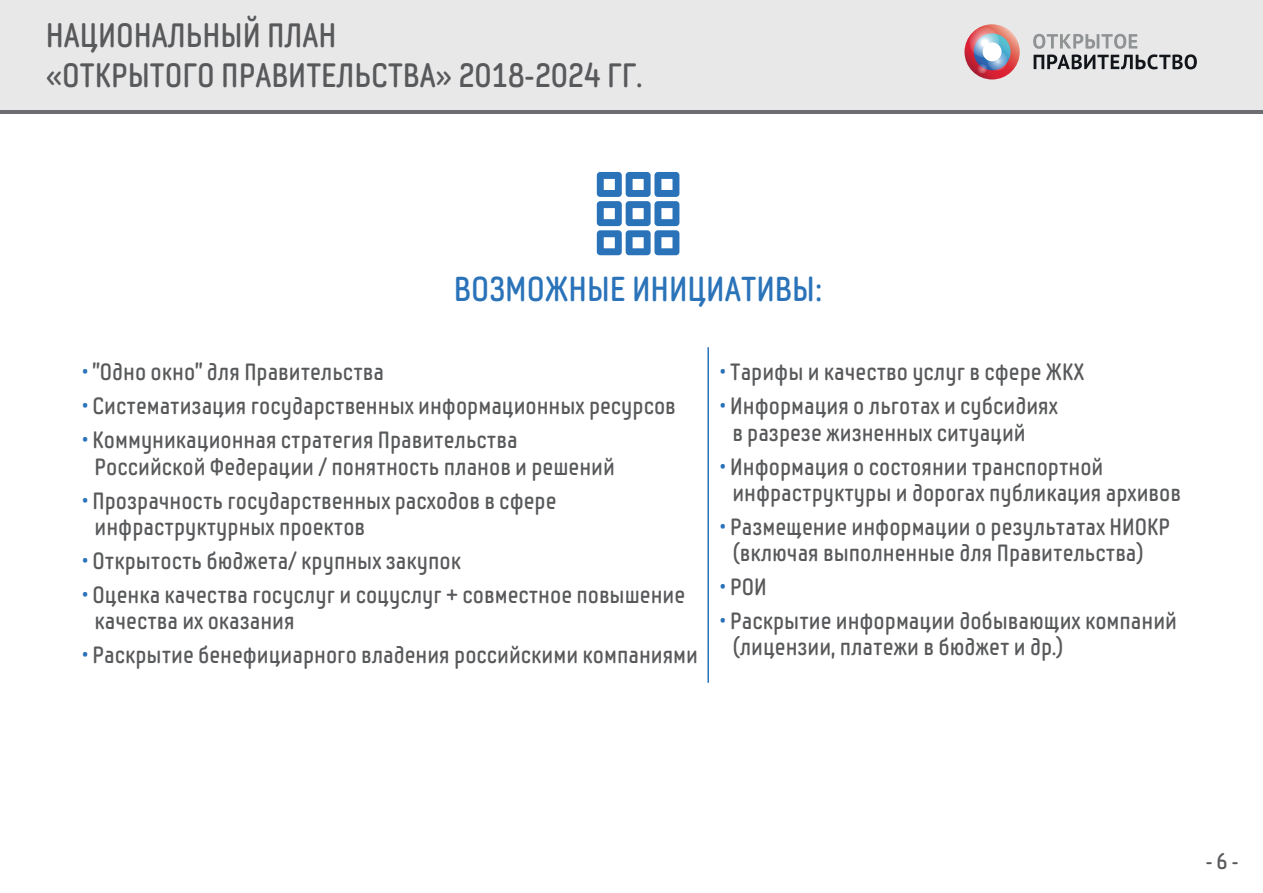
<style>
.page{position:relative;width:1263px;height:893px;background:#fff}
.page>*{position:absolute;margin:0;border:0;box-sizing:border-box;transform-origin:0 0}
.t1{font:34.65px "Samsung Imagination Cyr Cond";color:#2b73b9}
.t2{font:33.75px/40.5px "Samsung Imagination Cyr Cond";color:#58595b}
.t3{font:23.55px/26.1px "Samsung Imagination Cyr Cond";color:#58595b}
.t4{font:22.5px "Samsung Imagination Cyr Cond";color:#58595b}
.s1{color:#2b73b9}
</style>
<div class="page">
<div style="left:0;top:0;width:1263px;height:114px;background:#e8e8e9"></div>
<svg style="left:964px;top:24px;width:56px;height:55px"></svg>
<svg style="left:974px;top:33px;width:36px;height:37px"></svg>
<div style="left:983px;top:42px;width:18px;height:19px;background:#fff;border-radius:50%"></div>
<svg style="left:1033px;top:34px;width:164px;height:35px"></svg>
<svg style="left:969px;top:27px;width:30px;height:30px"></svg>
<svg style="left:977px;top:64px;width:10px;height:9px"></svg>
<svg style="left:987px;top:51px;width:20px;height:20px"></svg>
<hr style="left:0;top:110px;width:1263px;height:4px;background:#6d6e71">
<svg style="left:597px;top:172px;width:82px;height:83px"></svg>
<hr style="left:707px;top:347px;width:2px;height:336px;background:#2b73b9">
<h2 class="t2" style="left:46px;top:15px;width:598px">НАЦИОНАЛЬНЫЙ ПЛАН<br>«ОТКРЫТОГО ПРАВИТЕЛЬСТВА» 2018-2024 ГГ.</h2>
<h1 class="t1" style="left:454px;top:267px;width:370px">ВОЗМОЖНЫЕ ИНИЦИАТИВЫ:</h1>
<p class="t3" style="left:82px;top:359px;width:303px"><span class="s1">•</span> "Одно окно" для Правительства</p>
<p class="t3" style="left:82px;top:393px;width:595px"><span class="s1">•</span> Систематизация государственных информационных ресурсов</p>
<p class="t3" style="left:95px;top:427px;width:522px;text-indent:-13px"><span class="s1">•</span> Коммуникационная стратегия Правительства<br>Российской Федерации / понятность планов и решений</p>
<p class="t3" style="left:95px;top:487px;width:463px;text-indent:-13px"><span class="s1">•</span> Прозрачность государственных расходов в сфере инфраструктурных проектов</p>
<p class="t3" style="left:82px;top:547px;width:380px"><span class="s1">•</span> Открытость бюджета/ крупных закупок</p>
<p class="t3" style="left:95px;top:581px;width:592px;text-indent:-13px"><span class="s1">•</span> Оценка качества госуслуг и соцуслуг + совместное повышение качества их оказания</p>
<p class="t3" style="left:82px;top:642px;width:617px"><span class="s1">•</span> Раскрытие бенефициарного владения российскими компаниями</p>
<p class="t3" style="left:720px;top:359px;width:366px"><span class="s1">•</span> Тарифы и качество услуг в сфере ЖКХ</p>
<p class="t3" style="left:732px;top:393px;width:327px;text-indent:-13px"><span class="s1">•</span> Информация о льготах и субсидиях в разрезе жизненных ситуаций</p>
<p class="t3" style="left:732px;top:453px;width:450px;text-indent:-13px"><span class="s1">•</span> Информация о состоянии транспортной инфраструктуры и дорогах публикация архивов</p>
<p class="t3" style="left:720px;top:513px;width:452px;text-align:center"><span class="s1">•</span> Размещение информации о результатах НИОКР (включая выполненные для Правительства)</p>
<p class="t3" style="left:720px;top:574px;width:49px"><span class="s1">•</span> РОИ</p>
<p class="t3" style="left:732px;top:608px;width:446px;text-indent:-13px"><span class="s1">•</span> Раскрытие информации добывающих компаний (лицензии, платежи в бюджет и др.)</p>
<p class="t4" style="left:1206px;top:846px;width:34px">- 6 -</p>
</div>
